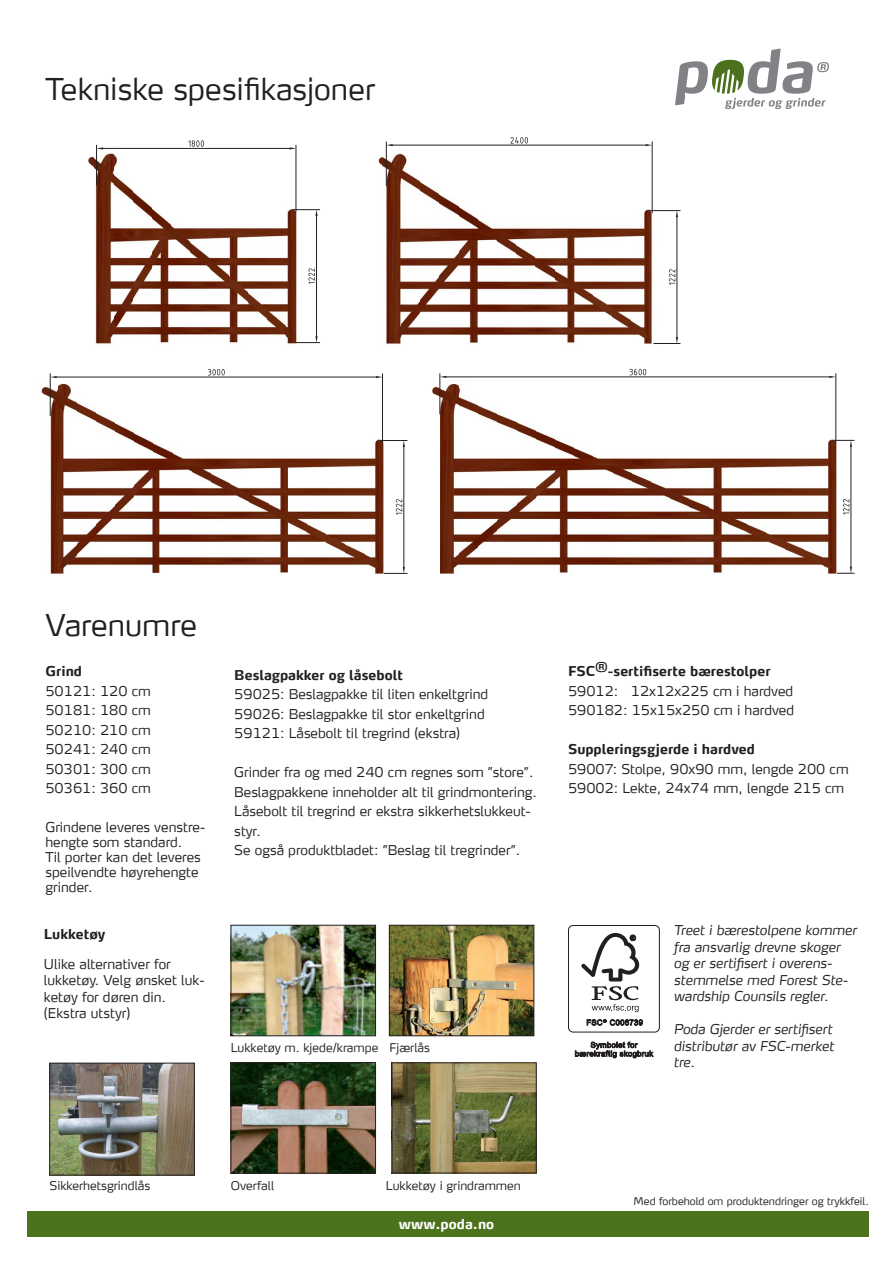
<style>
.page{position:relative;width:893px;height:1263px;background:#fff}
.page>*{position:absolute;margin:0;border:0;box-sizing:border-box;transform-origin:0 0}
.t1{font:300 30px "Max TF";color:#231f20}
.t2{font:300 13.5px/15px "Max TF";color:#231f20}
.t3{font:italic 300 13.5px/16.5px "Max TF";color:#231f20}
.t4{font:700 13.5px "Max LF";color:#231f20}
.t5{font:300 13.5px/16.2px "Max LF";color:#231f20}
.t6{font:700 13.5px "Max";letter-spacing:.005em;color:#fff}
.t7{font:300 12px "Max LF";color:#231f20}
.t8{font:300 10.5px "Max";color:#231f20}
</style>
<div class="page">
<div style="left:27px;top:1211px;width:842px;height:26px;background:#4c721d"></div>
<svg style="left:675px;top:49px;width:154px;height:60px"></svg>
<div style="left:568px;top:925px;width:92px;height:107px;border:1px solid #231f20;border-radius:5px"></div>
<svg style="left:581px;top:933px;width:58px;height:79px"></svg>
<svg style="left:587px;top:1019px;width:56px;height:6px"></svg>
<svg style="left:575px;top:1042px;width:79px;height:16px"></svg>
<svg style="left:88px;top:141px;width:233px;height:203px"></svg>
<hr style="left:96px;top:145px;width:1px;height:40px;background:#231f20">
<hr style="left:296px;top:145px;width:1px;height:67px;background:#231f20">
<hr style="left:103px;top:148px;width:186px;height:1px;background:#231f20">
<svg style="left:97px;top:147px;width:6px;height:2px"></svg>
<svg style="left:289px;top:147px;width:7px;height:2px"></svg>
<svg style="left:189px;top:140px;width:15px;height:7px"></svg>
<hr style="left:316px;top:216px;width:1px;height:120px;background:#231f20">
<svg style="left:296px;top:336px;width:24px;height:7px"></svg>
<svg style="left:292px;top:209px;width:28px;height:7px"></svg>
<svg style="left:308px;top:268px;width:7px;height:16px"></svg>
<svg style="left:378px;top:137px;width:303px;height:207px"></svg>
<hr style="left:386px;top:142px;width:1px;height:44px;background:#231f20">
<hr style="left:652px;top:142px;width:1px;height:71px;background:#231f20">
<hr style="left:393px;top:145px;width:253px;height:1px;background:#231f20">
<svg style="left:386px;top:144px;width:7px;height:2px"></svg>
<svg style="left:646px;top:144px;width:6px;height:2px"></svg>
<svg style="left:511px;top:137px;width:17px;height:7px"></svg>
<hr style="left:650px;top:210px;width:30px;height:1px;background:#231f20">
<hr style="left:677px;top:217px;width:1px;height:120px;background:#231f20">
<svg style="left:654px;top:337px;width:26px;height:7px"></svg>
<svg style="left:676px;top:211px;width:2px;height:6px"></svg>
<svg style="left:669px;top:269px;width:6px;height:16px"></svg>
<svg style="left:41px;top:373px;width:367px;height:201px"></svg>
<hr style="left:50px;top:374px;width:1px;height:42px;background:#231f20">
<hr style="left:382px;top:374px;width:1px;height:69px;background:#231f20">
<hr style="left:57px;top:377px;width:319px;height:1px;background:#231f20">
<svg style="left:50px;top:376px;width:7px;height:2px"></svg>
<svg style="left:376px;top:376px;width:6px;height:2px"></svg>
<svg style="left:208px;top:369px;width:17px;height:7px"></svg>
<hr style="left:404px;top:447px;width:1px;height:120px;background:#231f20">
<svg style="left:384px;top:567px;width:23px;height:7px"></svg>
<svg style="left:380px;top:440px;width:27px;height:7px"></svg>
<svg style="left:396px;top:499px;width:6px;height:16px"></svg>
<svg style="left:432px;top:368px;width:423px;height:206px"></svg>
<hr style="left:440px;top:374px;width:1px;height:40px;background:#231f20">
<hr style="left:836px;top:374px;width:1px;height:69px;background:#231f20">
<hr style="left:446px;top:377px;width:383px;height:1px;background:#231f20">
<svg style="left:440px;top:376px;width:6px;height:2px"></svg>
<svg style="left:829px;top:376px;width:7px;height:2px"></svg>
<svg style="left:629px;top:369px;width:17px;height:7px"></svg>
<hr style="left:851px;top:447px;width:1px;height:120px;background:#231f20">
<svg style="left:837px;top:567px;width:17px;height:7px"></svg>
<svg style="left:833px;top:440px;width:21px;height:7px"></svg>
<svg style="left:843px;top:499px;width:6px;height:16px"></svg>
<img style="left:233px;top:927px;width:141px;height:107px">
<div style="left:231px;top:925px;width:145px;height:111px;border:1px solid #231f20"></div>
<img style="left:391px;top:927px;width:141px;height:107px">
<div style="left:389px;top:925px;width:145px;height:111px;border:1px solid #231f20"></div>
<img style="left:233px;top:1064px;width:141px;height:107px">
<div style="left:231px;top:1062px;width:145px;height:111px;border:1px solid #231f20"></div>
<img style="left:394px;top:1064px;width:140px;height:107px">
<div style="left:392px;top:1062px;width:144px;height:111px;border:1px solid #231f20"></div>
<img style="left:52px;top:1065px;width:141px;height:108px">
<div style="left:50px;top:1063px;width:145px;height:112px;border:1px solid #231f20"></div>
<p class="t1" style="left:45px;top:70px;width:331px">Tekniske spesifikasjoner</p>
<p class="t1" style="left:45px;top:606px;width:153px">Varenumre</p>
<p class="t4" style="left:45px;top:663px;width:38px">Grind</p>
<p class="t2" style="left:45px;top:683px;width:107px">50121: 120 cm</p>
<p class="t2" style="left:45px;top:702px;width:107px">50181: 180 cm</p>
<p class="t2" style="left:45px;top:722px;width:107px">50210: 210 cm</p>
<p class="t2" style="left:45px;top:741px;width:107px">50241: 240 cm</p>
<p class="t2" style="left:45px;top:761px;width:107px">50301: 300 cm</p>
<p class="t2" style="left:45px;top:780px;width:107px">50361: 360 cm</p>
<p class="t2" style="left:45px;top:819px;width:161px">Grindene leveres venstre&shy;hengte som standard.<br>Til porter kan det leveres speilvendte høyrehengte grinder.</p>
<p class="t4" style="left:44px;top:925px;width:63px">Lukketøy</p>
<p class="t5" style="left:44px;top:956px;width:162px">Ulike alternativer for lukketøy. Velg ønsket luk&shy;ketøy for døren din.</p>
<p class="t5" style="left:44px;top:1004px;width:88px">(Ekstra utstyr)</p>
<p class="t4" style="left:234px;top:666px;width:170px">Beslagpakker og låsebolt</p>
<p class="t2" style="left:234px;top:686px;width:255px">59025: Beslagpakke til liten enkeltgrind</p>
<p class="t2" style="left:234px;top:706px;width:252px">59026: Beslagpakke til stor enkeltgrind</p>
<p class="t2" style="left:234px;top:725px;width:227px">59121: Låsebolt til tregrind (ekstra)</p>
<p class="t2" style="left:234px;top:764px;width:301px">Grinder fra og med 240 cm regnes som ”store”.</p>
<p class="t2" style="left:234px;top:784px;width:304px">Beslagpakkene inneholder alt til grindmontering.</p>
<p class="t2" style="left:234px;top:801px;width:298px;line-height:19.5px">Låsebolt til tregrind er ekstra sikkerhetslukkeut&shy;styr.</p>
<p class="t2" style="left:234px;top:842px;width:287px">Se også produktbladet: ”Beslag til tregrinder”.</p>
<p class="t7" style="left:231px;top:1040px;width:201px">Lukketøy m. kjede/krampe Fjærlås</p>
<p class="t4" style="left:568px;top:663px;width:204px">FSC®-sertifiserte bærestolper</p>
<p class="t2" style="left:568px;top:683px;width:227px">59012: 12x12x225 cm i hardved</p>
<p class="t2" style="left:568px;top:702px;width:228px">590182: 15x15x250 cm i hardved</p>
<p class="t4" style="left:568px;top:741px;width:189px">Suppleringsgjerde i hardved</p>
<p class="t2" style="left:568px;top:761px;width:282px">59007: Stolpe, 90x90 mm, lengde 200 cm</p>
<p class="t2" style="left:568px;top:780px;width:278px">59002: Lekte, 24x74 mm, lengde 215 cm</p>
<p class="t3" style="left:674px;top:922px;width:184px">Treet i bærestolpene kommer fra ansvarlig drevne skoger og er sertifisert i overens&shy;stemmelse med Forest Ste&shy;wardship Counsils regler.</p>
<p class="t3" style="left:674px;top:1021px;width:162px">Poda Gjerder er sertifisert distributør av FSC-merket tre.</p>
<p class="t7" style="left:50px;top:1178px;width:102px">Sikkerhetsgrindlås</p>
<p class="t7" style="left:231px;top:1178px;width:45px">Overfall</p>
<p class="t7" style="left:386px;top:1178px;width:136px">Lukketøy i grindrammen</p>
<p class="t6" style="left:399px;top:1215px;width:97px">www.poda.no</p>
<p class="t8" style="left:634px;top:1194px;width:237px">Med forbehold om produktendringer og trykkfeil.</p>
</div>
